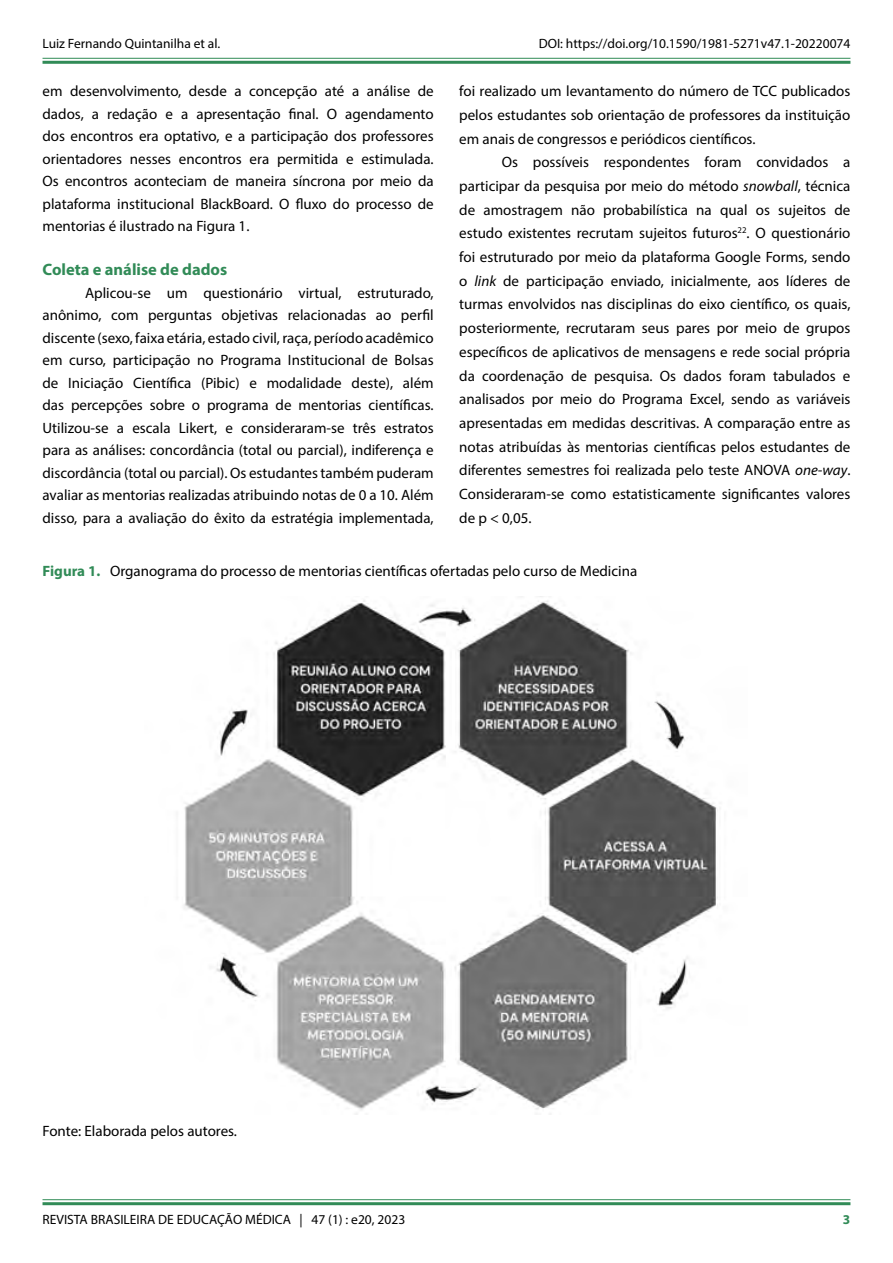
<style>
.page{position:relative;width:893px;height:1263px;background:#fff}
.page>*{position:absolute;margin:0;border:0;box-sizing:border-box;transform-origin:0 0}
.t1{font:700 16.5px "Myriad Pro";color:#318b57}
.t2{font:15px/23.7px "Myriad Pro";color:#000;text-align:justify}
.t3{font:13.5px "Myriad Pro";color:#000}
.t4{font:700 13.5px "Myriad Pro";color:#318b57}
.s1{font-style:italic}
.s2{font-weight:700;color:#318b57}
</style>
<div class="page">
<hr style="left:43px;top:1199px;width:807px;height:1px;background:#318b57">
<hr style="left:43px;top:1202px;width:807px;height:3px;background:#318b57">
<hr style="left:43px;top:58px;width:807px;height:1px;background:#318b57">
<hr style="left:43px;top:61px;width:807px;height:3px;background:#318b57">
<img style="left:184px;top:596px;width:534px;height:518px">
<p class="t3" style="left:43px;top:35px;width:179px">Luiz Fernando Quintanilha et al.</p>
<p class="t3" style="left:539px;top:35px;width:313px">DOI: https://doi.org/10.1590/1981-5271v47.1-20220074</p>
<p class="t2" style="left:43px;top:80px;width:393px;line-height:22.5px">em desenvolvimento, desde a concepção até a análise de dados, a redação e a apresentação final. O agendamento dos encontros era optativo, e a participação dos professores orientadores nesses encontros era permitida e estimulada.<br>Os encontros aconteciam de maneira síncrona por meio da plataforma institucional BlackBoard. O fluxo do processo de mentorias é ilustrado na Figura 1.</p>
<p class="t1" style="left:43px;top:259px;width:186px">Coleta e análise de dados</p>
<p class="t2" style="left:43px;top:281px;width:393px;line-height:22.5px;text-indent:43px">Aplicou-se um questionário virtual, estruturado, anônimo, com perguntas objetivas relacionadas ao perfil discente (sexo, faixa etária, estado civil, raça, período acadêmico em curso, participação no Programa Institucional de Bolsas de Iniciação Científica (Pibic) e modalidade deste), além das percepções sobre o programa de mentorias científicas.<br>Utilizou-se a escala Likert, e consideraram-se três estratos para as análises: concordância (total ou parcial), indiferença e discordância (total ou parcial). Os estudantes também puderam avaliar as mentorias realizadas atribuindo notas de 0 a 10. Além disso, para a avaliação do êxito da estratégia implementada,</p>
<p class="t2" style="left:459px;top:79px;width:393px">foi realizado um levantamento do número de TCC publicados pelos estudantes sob orientação de professores da instituição em anais de congressos e periódicos científicos.</p>
<p class="t2" style="left:459px;top:150px;width:393px;text-indent:43px">Os possíveis respondentes foram convidados a participar da pesquisa por meio do método <span class="s1">snowball</span>, técnica de amostragem não probabilística na qual os sujeitos de estudo existentes recrutam sujeitos futuros<sup>22</sup>. O questionário foi estruturado por meio da plataforma Google Forms, sendo o <span class="s1">link</span> de participação enviado, inicialmente, aos líderes de turmas envolvidos nas disciplinas do eixo científico, os quais, posteriormente, recrutaram seus pares por meio de grupos específicos de aplicativos de mensagens e rede social própria da coordenação de pesquisa. Os dados foram tabulados e analisados por meio do Programa Excel, sendo as variáveis apresentadas em medidas descritivas. A comparação entre as notas atribuídas às mentorias científicas pelos estudantes de diferentes semestres foi realizada pelo teste ANOVA <span class="s1">one-way</span>.<br>Consideraram-se como estatisticamente significantes valores de p &lt; 0,05.</p>
<p class="t2" style="left:43px;top:559px;width:596px"><span class="s2">Figura 1.</span> Organograma do processo de mentorias científicas ofertadas pelo curso de Medicina</p>
<p class="t2" style="left:43px;top:1118px;width:196px">Fonte: Elaborada pelos autores.</p>
<p class="t3" style="left:43px;top:1211px;width:364px">REVISTA BRASILEIRA DE EDUCAÇÃO MÉDICA | 47 (1) : e20, 2023</p>
<p class="t4" style="left:843px;top:1210px;width:9px">3</p>
</div>
